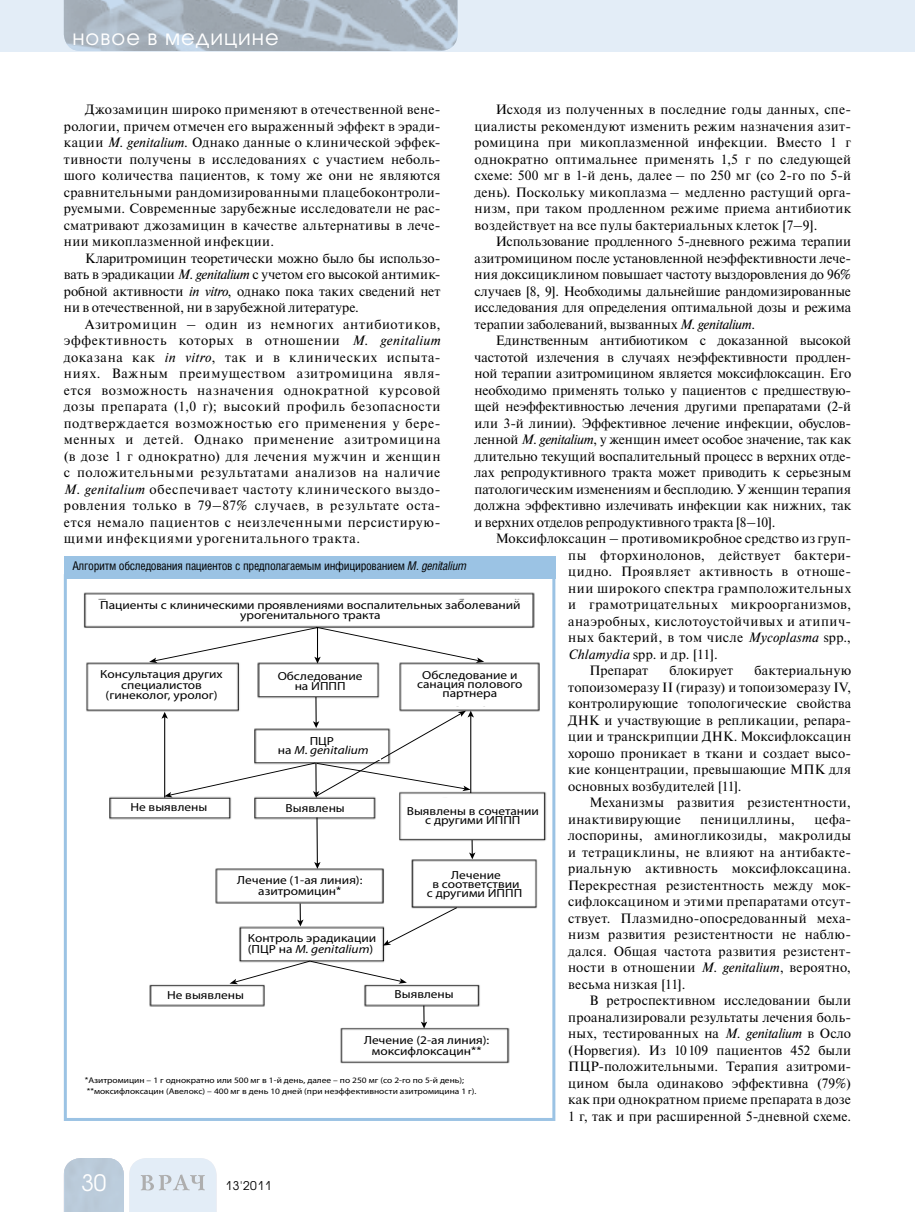
<style>
.page{position:relative;width:915px;height:1212px;background:#fff}
.page>*{position:absolute;margin:0;border:0;box-sizing:border-box;transform-origin:0 0}
.t1{font:22.5px "Avant Garde Gothic C";color:#fff}
.t2{font:21px "Avant Garde Gothic C";letter-spacing:.05em;color:#fff}
.t3{font:13.5px/16.5px "Newton C";letter-spacing:.02em;color:#000;text-align:justify}
.t4{font:13.5px "Newton C";letter-spacing:.04em;color:#000}
.t5{font:12px "Helios Cond";letter-spacing:-.025em;color:#000}
.t6{font:12px "Avant Garde Gothic C";letter-spacing:.05em;color:#000}
.t7{font:11.7px/10.4px "Myriad Pro";color:#000;text-align:center;scale:1.14 1}
.t8{font:italic 11.7px/9.1px "Myriad Pro";color:#000;text-align:center;scale:1.14 1}
.t9{font:8.25px/10.4px "Myriad Pro";color:#000;scale:1.14 1}
.s1{font-style:italic}
.s2{font-style:normal}
.s3{font-family:"Arial"}
</style>
<div class="page">
<svg style="left:64px;top:1158px;width:152px;height:54px;background:#d3dee9"></svg>
<div style="left:0;top:0;width:914px;height:51px;background:#e3edf7"></div>
<svg style="left:64px;top:0;width:393px;height:51px;background:#a9b4c0"></svg>
<img style="left:68px;top:578px;width:483px;height:486px">
<svg style="left:149px;top:626px;width:335px;height:37px"></svg>
<hr style="left:316px;top:817px;width:1px;height:47px;background:#000">
<svg style="left:314px;top:862px;width:6px;height:7px"></svg>
<svg style="left:469px;top:840px;width:6px;height:19px"></svg>
<svg style="left:420px;top:1005px;width:7px;height:23px"></svg>
<svg style="left:161px;top:697px;width:313px;height:101px"></svg>
<svg style="left:382px;top:907px;width:75px;height:39px"></svg>
<svg style="left:229px;top:960px;width:178px;height:24px"></svg>
<svg style="left:297px;top:903px;width:6px;height:23px"></svg>
<div style="left:93px;top:600px;width:435px;height:23px;background:#fff"></div>
<div style="left:92px;top:668px;width:137px;height:40px;background:#fff"></div>
<div style="left:261px;top:669px;width:114px;height:26px;background:#fff"></div>
<div style="left:412px;top:668px;width:114px;height:38px;background:#fff"></div>
<div style="left:266px;top:732px;width:114px;height:27px;background:#fff"></div>
<div style="left:418px;top:798px;width:114px;height:38px;background:#fff"></div>
<div style="left:417px;top:865px;width:114px;height:39px;background:#fff"></div>
<div style="left:113px;top:803px;width:114px;height:12px;background:#fff"></div>
<div style="left:257px;top:800px;width:115px;height:16px;background:#fff"></div>
<div style="left:233px;top:874px;width:130px;height:27px;background:#fff"></div>
<div style="left:244px;top:930px;width:132px;height:28px;background:#fff"></div>
<div style="left:358px;top:1032px;width:129px;height:28px;background:#fff"></div>
<div style="left:367px;top:990px;width:108px;height:12px;background:#fff"></div>
<div style="left:152px;top:989px;width:109px;height:13px;background:#fff"></div>
<div style="left:64px;top:574px;width:491px;height:547px;border:3px solid #9bc3e4"></div>
<div style="left:64px;top:556px;width:491px;height:22px;background:#9bc3e4"></div>
<h2 class="t2" style="left:72px;top:25px;width:168px">фармакология</h2>
<h2 class="t2" style="left:72px;top:25px;width:208px">новое в медицине</h2>
<p class="t3" style="left:64px;top:101px;width:378px;text-indent:21px">Джозамицин широко применяют в отечественной вене&shy;рологии, причем отмечен его выраженный эффект в эради&shy;кации <span class="s1">M. genitalium</span>. Однако данные о клинической эффек&shy;тивности получены в исследованиях с участием неболь&shy;шого количества пациентов, к тому же они не являются сравнительными рандомизированными плацебоконтроли&shy;руемыми. Современные зарубежные исследователи не рас&shy;сматривают джозамицин в качестве альтернативы в лече&shy;нии микоплазменной инфекции.</p>
<p class="t3" style="left:64px;top:250px;width:378px;text-indent:21px">Кларитромицин теоретически можно было бы использо&shy;вать в эрадикации <span class="s1">M. genitalium</span> с учетом его высокой антимик&shy;робной активности <span class="s1">in vitro</span>, однако пока таких сведений нет ни в отечественной, ни в зарубежной литературе.</p>
<p class="t3" style="left:64px;top:316px;width:378px;text-indent:21px">Азитромицин – один из немногих антибиотиков, эффективность которых в отношении <span class="s1">M. genitalium </span>доказана как <span class="s1">in vitro</span>, так и в клинических испыта&shy;ниях. Важным преимуществом азитромицина явля&shy;ется возможность назначения однократной курсовой дозы препарата (1,0 г); высокий профиль безопасности подтверждается возможностью его применения у бере&shy;менных и детей. Однако применение азитромицина (в дозе 1 г однократно) для лечения мужчин и женщин с положительными результатами анализов на наличие <span class="s1">M. genitalium</span> обеспечивает частоту клинического выздо&shy;ровления только в 79–87% случаев, в результате оста&shy;ется немало пациентов с неизлеченными персистирую&shy;щими инфекциями урогенитального тракта.</p>
<p class="t3" style="left:474px;top:101px;width:378px;text-indent:21px">Исходя из полученных в последние годы данных, спе&shy;циалисты рекомендуют изменить режим назначения азит&shy;ромицина при микоплазменной инфекции. Вместо 1 г однократно оптимальнее применять 1,5 г по следующей схеме: 500 мг в 1‑й день, далее – по 250 мг (со 2‑го по 5‑й день). Поскольку микоплазма – медленно растущий орга&shy;низм, при таком продленном режиме приема антибиотик воздействует на все пулы бактериальных клеток [7–9].</p>
<p class="t3" style="left:474px;top:233px;width:378px;text-indent:21px">Использование продленного 5‑дневного режима терапии азитромицином после установленной неэффективности лече&shy;ния доксициклином повышает частоту выздоровления до 96% случаев [8, 9]. Необходимы дальнейшие рандомизированные исследования для определения оптимальной дозы и режима терапии заболеваний, вызванных <span class="s1">M. genitalium</span>.</p>
<p class="t3" style="left:474px;top:332px;width:378px;text-indent:21px">Единственным антибиотиком с доказанной высокой частотой излечения в случаях неэффективности продлен&shy;ной терапии азитромицином является моксифлоксацин. Его необходимо применять только у пациентов с предшествую&shy;щей неэффективностью лечения другими препаратами (2‑й или 3‑й линии). Эффективное лечение инфекции, обуслов&shy;ленной <span class="s1">M. genitalium</span>, у женщин имеет особое значение, так как длительно текущий воспалительный процесс в верхних отде&shy;лах репродуктивного тракта может приводить к серьезным патологическим изменениям и бесплодию. У женщин терапия должна эффективно излечивать инфекции как нижних, так и верхних отделов репродуктивного тракта [8–10].</p>
<p class="t3" style="left:495px;top:530px;width:357px">Моксифлоксацин – противомикробное средство из груп-</p>
<p class="t5" style="left:72px;top:558px;width:396px">Алгоритм обследования пациентов с предполагаемым инфицированием <span class="s1">M. genitalium</span></p>
<p class="t7" style="left:100px;top:600px;width:370px">Пациенты с клиническими проявлениями воспалительных заболеваний урогенитального тракта</p>
<p class="t7" style="left:100px;top:669px;width:109px">Консультация других специалистов (гинеколог, уролог)</p>
<p class="t7" style="left:277px;top:670px;width:76px">Обследование на ИППП</p>
<p class="t7" style="left:417px;top:670px;width:94px;line-height:9.1px">Обследование и санация полового партнера</p>
<p class="t8" style="left:278px;top:736px;width:81px"><span class="s2">ПЦР<br>на</span> M. genitalium</p>
<p class="t7" style="left:130px;top:802px;width:69px">Не выявлены</p>
<p class="t7" style="left:285px;top:802px;width:53px">Выявлены</p>
<p class="t7" style="left:406px;top:806px;width:117px;line-height:9.1px">Выявлены в сочетании с другими ИППП</p>
<p class="t7" style="left:237px;top:875px;width:111px">Лечение (1-ая линия): азитромицин<span class="s3">*</span></p>
<p class="t7" style="left:248px;top:933px;width:114px;text-align:left">Контроль эрадикации (ПЦР на <span class="s1">M. genitalium</span>)</p>
<p class="t7" style="left:427px;top:870px;width:85px;line-height:9.1px">Лечение<br>в соответствии с другими ИППП</p>
<p class="t7" style="left:167px;top:989px;width:69px">Не выявлены</p>
<p class="t7" style="left:394px;top:989px;width:53px">Выявлены</p>
<p class="t7" style="left:364px;top:1035px;width:111px">Лечение (2-ая линия): моксифлоксацин<span class="s3">**</span></p>
<p class="t9" style="left:85px;top:1075px;width:345px"><span class="s3">*</span>Азитромицин – 1 г однократно или 500 мг в 1-й день, далее – по 250 мг (со 2-го по 5-й день); <span class="s3">**</span>моксифлоксацин (Авелокс) – 400 мг в день 10 дней (при неэффективности азитромицина 1 г).</p>
<h1 class="t1" style="left:81px;top:1170px;width:26px">30</h1>
<p class="t6" style="left:225px;top:1179px;width:47px">13'2011</p>
<p class="t6" style="left:225px;top:1179px;width:33px">8'201</p>
<p class="t3" style="left:568px;top:547px;width:284px">пы фторхинолонов, действует бактери-</p>
<p class="t4" style="left:568px;top:564px;width:284px">цидно. Проявляет активность в отноше-</p>
<p class="t4" style="left:568px;top:581px;width:284px">нии широкого спектра грамположительных</p>
<p class="t4" style="left:568px;top:597px;width:284px">и грамотрицательных микроорганизмов,</p>
<p class="t4" style="left:568px;top:614px;width:284px">анаэробных, кислотоустойчивых и атипич-</p>
<p class="t3" style="left:568px;top:629px;width:284px">ных бактерий, в том числе <span class="s1">Mycoplasma</span> spp.,</p>
<p class="t3" style="left:568px;top:646px;width:151px"><span class="s1">Chlamydia</span> spp. и др. [11].</p>
<p class="t3" style="left:589px;top:662px;width:60px">Препарат</p>
<p class="t3" style="left:669px;top:662px;width:65px">блокирует</p>
<p class="t3" style="left:568px;top:662px;width:284px;text-indent:186px">бактериальную топоизомеразу II (гиразу) и топоизомеразу IV, контролирующие топологические свойства ДНК и участвующие в репликации, репара&shy;ции и транскрипции ДНК. Моксифлоксацин хорошо проникает в ткани и создает высо&shy;кие концентрации, превышающие МПК для основных возбудителей [11].</p>
<p class="t3" style="left:568px;top:794px;width:284px;text-indent:21px">Механизмы развития резистентности, инактивирующие</p>
<p class="t3" style="left:568px;top:811px;width:284px;text-indent:246px">цефа&shy;лоспорины, аминогликозиды, макролиды и тетрациклины, не влияют на антибакте&shy;риальную активность моксифлоксацина.<br>Перекрестная резистентность между мок&shy;сифлоксацином и этими препаратами отсут&shy;ствует. Плазмидно-опосредованный меха&shy;низм развития резистентности не наблю&shy;дался. Общая частота развития резистент&shy;ности в отношении <span class="s1">M. genitalium</span>, вероятно, весьма низкая [11].</p>
<p class="t3" style="left:568px;top:992px;width:284px;text-indent:21px">В ретроспективном исследовании были проанализировали результаты лечения боль&shy;ных, тестированных на <span class="s1">M. genitalium</span> в Осло (Норвегия). Из 10109 пациентов 452 были ПЦР-положительными. Терапия азитроми&shy;цином была одинаково эффективна (79%) как при однократном приеме препарата в дозе 1 г, так и при расширенной 5‑дневной схеме.</p>
<p class="t4" style="left:700px;top:812px;width:96px">пенициллины,</p>
</div>
